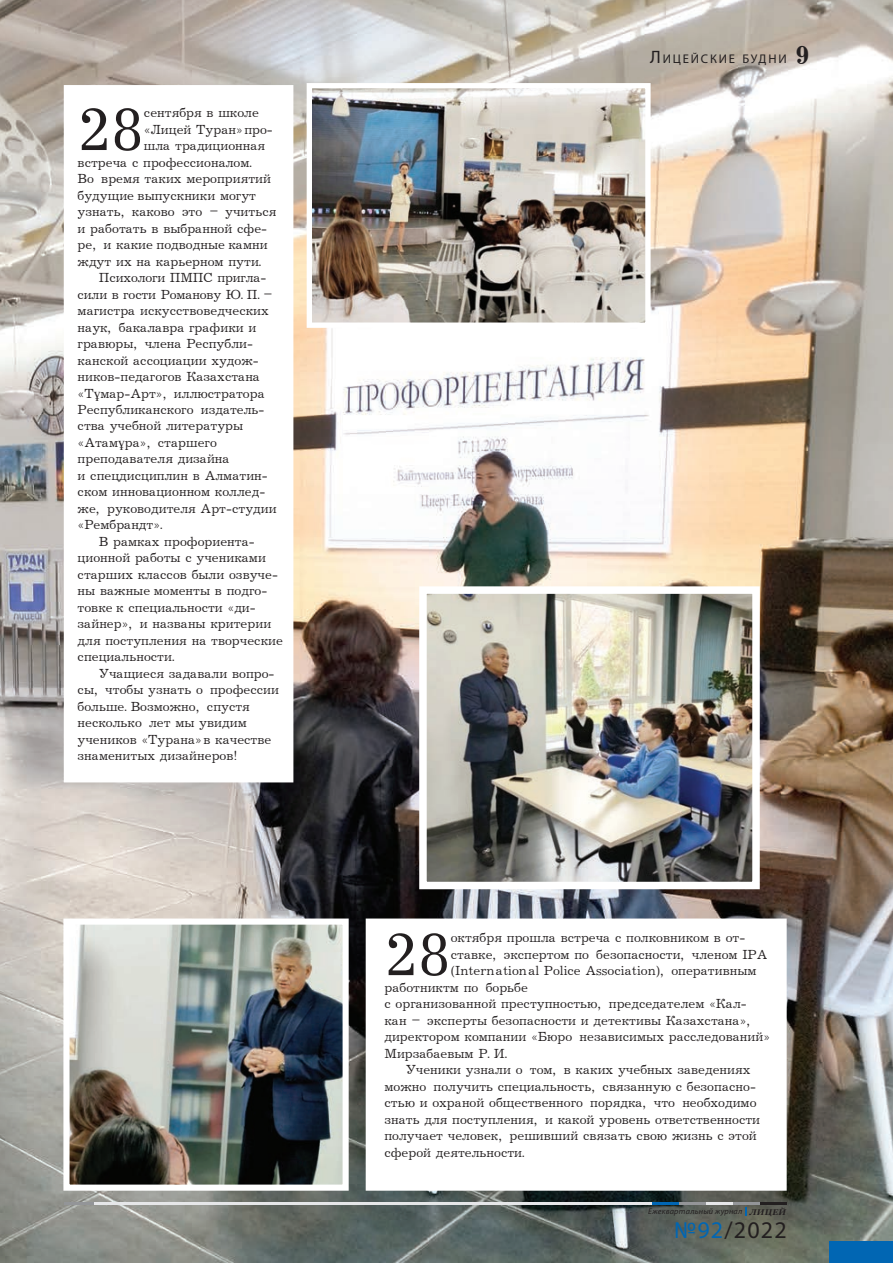
<style>
.page{position:relative;width:893px;height:1263px;background:#fff}
.page>*{position:absolute;margin:0;border:0;box-sizing:border-box;transform-origin:0 0}
.t1{font:63px "Journal";color:#231f20}
.t2{font:700 27px "Journal";color:#231f20}
.t3{font:24px "Myriad Pro";letter-spacing:.05em;color:#231f20}
.t4{font:13.5px "Journal";color:#231f20}
.t5{font:12.6px "Myriad Pro";letter-spacing:.145em;color:#231f20}
.t6{font:italic 8.25px "Myriad Pro";letter-spacing:.025em;color:#231f20}
.s1{font-family:"KZ Times New Roman"}
.s2{font-size:18px}
.s3{font-family:"Georgia";font-weight:700}
.s4{color:#0166b3}
</style>
<div class="page">
<img style="left:0;top:0;width:893px;height:1263px">
<div style="left:65px;top:86px;width:228px;height:696px;background:#fff"></div>
<div style="left:366px;top:919px;width:420px;height:271px;background:#fff"></div>
<div style="left:366px;top:918px;width:421px;height:273px;border:2px solid #fff"></div>
<img style="left:313px;top:89px;width:332px;height:233px">
<div style="left:307px;top:83px;width:344px;height:245px;border:5px solid #fff"></div>
<img style="left:428px;top:595px;width:323px;height:285px">
<div style="left:419px;top:586px;width:341px;height:303px;border:8px solid #fff"></div>
<img style="left:70px;top:925px;width:272px;height:259px">
<div style="left:63px;top:918px;width:286px;height:273px;border:6px solid #fff"></div>
<svg style="left:745px;top:1208px;width:2px;height:8px"></svg>
<hr style="left:94px;top:1202px;width:558px;height:3px;background:#e6e7e9">
<hr style="left:760px;top:1202px;width:27px;height:3px;background:#231f20">
<hr style="left:652px;top:1202px;width:27px;height:3px;background:#0166b3">
<hr style="left:733px;top:1202px;width:27px;height:3px;background:#939598">
<hr style="left:706px;top:1202px;width:27px;height:3px;background:#e6e7e9">
<hr style="left:679px;top:1202px;width:27px;height:3px;background:#939598">
<hr style="left:64px;top:1202px;width:30px;height:3px;background:#939598">
<div style="left:829px;top:1242px;width:64px;height:21px;background:#0166b3"></div>
<h1 class="t1" style="left:78px;top:96px;width:68px">28</h1>
<p class="t4" style="left:144px;top:106px;width:116px">сентября в школе</p>
<p class="t4" style="left:144px;top:122px;width:130px">«Лицей Туран» про-</p>
<p class="t4" style="left:144px;top:139px;width:123px">шла традиционная</p>
<p class="t4" style="left:78px;top:155px;width:176px">встреча с профессионалом.</p>
<p class="t4" style="left:78px;top:171px;width:195px">Во время таких мероприятий</p>
<p class="t4" style="left:78px;top:188px;width:180px">будущие выпускники могут</p>
<p class="t4" style="left:78px;top:204px;width:200px">узнать, каково это – учиться</p>
<p class="t4" style="left:78px;top:221px;width:191px">и работать в выбранной сфе-</p>
<p class="t4" style="left:78px;top:237px;width:192px">ре, и какие подводные камни</p>
<p class="t4" style="left:78px;top:254px;width:185px">ждут их на карьерном пути.</p>
<p class="t4" style="left:99px;top:270px;width:169px">Психологи ПМПС пригла-</p>
<p class="t4" style="left:78px;top:287px;width:196px">сили в гости Романову Ю. П. –</p>
<p class="t4" style="left:78px;top:303px;width:193px">магистра искусствоведческих</p>
<p class="t4" style="left:78px;top:320px;width:180px">наук, бакалавра графики и</p>
<p class="t4" style="left:78px;top:336px;width:177px">гравюры, члена Республи-</p>
<p class="t4" style="left:78px;top:353px;width:183px">канской ассоциации худож-</p>
<p class="t4" style="left:78px;top:369px;width:184px">ников-педагогов Казахстана</p>
<p class="t4" style="left:78px;top:386px;width:189px">«Т<span class="s1">ұ</span>мар-Арт», иллюстратора</p>
<p class="t4" style="left:78px;top:402px;width:188px">Республиканского издатель-</p>
<p class="t4" style="left:78px;top:419px;width:167px">ства учебной литературы</p>
<p class="t4" style="left:78px;top:435px;width:141px">«Атам<span class="s1">ұ</span>ра», старшего</p>
<p class="t4" style="left:78px;top:452px;width:154px">преподавателя дизайна</p>
<p class="t4" style="left:78px;top:468px;width:192px">и спецдисциплин в Алматин-</p>
<p class="t4" style="left:78px;top:485px;width:189px">ском инновационном коллед-</p>
<p class="t4" style="left:78px;top:501px;width:200px">же, руководителя Арт-студии</p>
<p class="t4" style="left:78px;top:518px;width:87px">«Рембрандт».</p>
<p class="t4" style="left:99px;top:534px;width:157px">В рамках профориента-</p>
<p class="t4" style="left:78px;top:551px;width:190px">ционной работы с учениками</p>
<p class="t4" style="left:78px;top:567px;width:202px">старших классов были озвуче-</p>
<p class="t4" style="left:78px;top:584px;width:191px">ны важные моменты в подго-</p>
<p class="t4" style="left:78px;top:600px;width:180px">товке к специальности «ди-</p>
<p class="t4" style="left:78px;top:617px;width:195px">зайнер», и названы критерии</p>
<p class="t4" style="left:78px;top:633px;width:207px">для поступления на творческие</p>
<p class="t4" style="left:78px;top:650px;width:98px">специальности.</p>
<p class="t4" style="left:99px;top:666px;width:177px">Учащиеся задавали вопро-</p>
<p class="t4" style="left:78px;top:683px;width:203px">сы, чтобы узнать о профессии</p>
<p class="t4" style="left:78px;top:699px;width:174px">больше. Возможно, спустя</p>
<p class="t4" style="left:78px;top:716px;width:171px">несколько лет мы увидим</p>
<p class="t4" style="left:78px;top:732px;width:195px">учеников «Турана» в качестве</p>
<p class="t4" style="left:78px;top:749px;width:161px">знаменитых дизайнеров!</p>
<p class="t5" style="left:650px;top:51px;width:138px"><span class="s2">Л</span>ИЦЕЙСКИЕ БУДНИ</p>
<h2 class="t2" style="left:795px;top:40px;width:16px">9</h2>
<h1 class="t1" style="left:384px;top:921px;width:68px">28</h1>
<p class="t4" style="left:451px;top:931px;width:296px">октября прошла встреча с полковником в от-</p>
<p class="t4" style="left:451px;top:947px;width:318px">ставке, экспертом по безопасности, членом IPA</p>
<p class="t4" style="left:451px;top:964px;width:307px">(International Police Association), оперативным</p>
<p class="t4" style="left:384px;top:980px;width:145px">работниктм по борьбе</p>
<p class="t4" style="left:384px;top:996px;width:364px">с организованной преступностью, председателем «Кал-</p>
<p class="t4" style="left:384px;top:1013px;width:367px">кан – эксперты безопасности и детективы Казахстана»,</p>
<p class="t4" style="left:384px;top:1029px;width:387px">директором компании «Бюро независимых расследований»</p>
<p class="t4" style="left:384px;top:1046px;width:124px">Мирзабаевым Р. И.</p>
<p class="t4" style="left:406px;top:1062px;width:346px">Ученики узнали о том, в каких учебных заведениях</p>
<p class="t4" style="left:384px;top:1079px;width:373px">можно получить специальность, связанную с безопасно-</p>
<p class="t4" style="left:384px;top:1095px;width:374px">стью и охраной общественного порядка, что необходимо</p>
<p class="t4" style="left:384px;top:1112px;width:377px">знать для поступления, и какой уровень ответственности</p>
<p class="t4" style="left:384px;top:1128px;width:374px">получает человек, решивший связать свою жизнь с этой</p>
<p class="t4" style="left:384px;top:1145px;width:142px">сферой деятельности.</p>
<p class="t6" style="left:648px;top:1206px;width:139px">Ежеквартальный журнал <span class="s3">ЛИЦЕЙ</span></p>
<h3 class="t3" style="left:674px;top:1215px;width:114px"><span class="s4">№92</span>/2022</h3>
</div>
